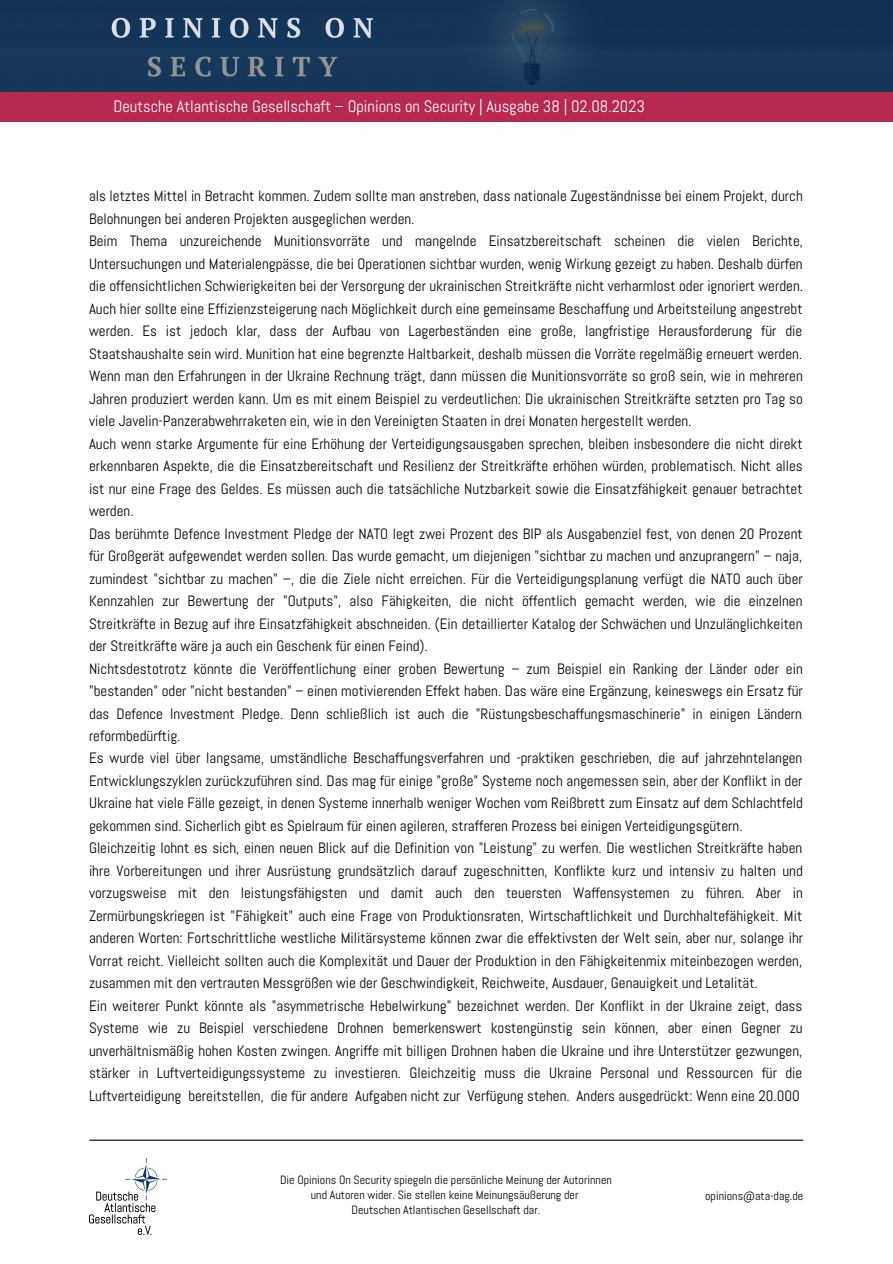
<style>
.page{position:relative;width:893px;height:1264px;background:#fff}
.page>*{position:absolute;margin:0;border:0;box-sizing:border-box;transform-origin:0 0}
.t1{font:16.5px "Abel";color:#fff}
.t2{font:15px/22.5px "Abel";color:#000;text-align:justify}
.t3{font:12px/15px "Abel";color:#000;text-align:center}
</style>
<div class="page">
<img style="left:0;top:0;width:891px;height:92px">
<div style="left:0;top:92px;width:892px;height:30px;background:#b72951"></div>
<hr style="left:90px;top:1139px;width:712px;height:1px;background:#000">
<img style="left:89px;top:1158px;width:78px;height:75px">
<p class="t1" style="left:113px;top:95px;width:533px">Deutsche Atlantische Gesellschaft – Opinions on Security | Ausgabe 38 | 02.08.2023</p>
<p class="t2" style="left:89px;top:185px;width:715px">als letztes Mittel in Betracht kommen. Zudem sollte man anstreben, dass nationale Zugeständnisse bei einem Projekt, durch<br>Belohnungen bei anderen Projekten ausgeglichen werden.</p>
<p class="t2" style="left:89px;top:230px;width:715px">Beim Thema unzureichende Munitionsvorräte und mangelnde Einsatzbereitschaft scheinen die vielen Berichte, Untersuchungen und Materialengpässe, die bei Operationen sichtbar wurden, wenig Wirkung gezeigt zu haben. Deshalb dürfen die offensichtlichen Schwierigkeiten bei der Versorgung der ukrainischen Streitkräfte nicht verharmlost oder ignoriert werden.</p>
<p class="t2" style="left:89px;top:297px;width:715px">Auch hier sollte eine Effizienzsteigerung nach Möglichkeit durch eine gemeinsame Beschaffung und Arbeitsteilung angestrebt werden. Es ist jedoch klar, dass der Aufbau von Lagerbeständen eine große, langfristige Herausforderung für die Staatshaushalte sein wird. Munition hat eine begrenzte Haltbarkeit, deshalb müssen die Vorräte regelmäßig erneuert werden.<br>Wenn man den Erfahrungen in der Ukraine Rechnung trägt, dann müssen die Munitionsvorräte so groß sein, wie in mehreren Jahren produziert werden kann. Um es mit einem Beispiel zu verdeutlichen: Die ukrainischen Streitkräfte setzten pro Tag so viele Javelin-Panzerabwehrraketen ein, wie in den Vereinigten Staaten in drei Monaten hergestellt werden.</p>
<p class="t2" style="left:89px;top:432px;width:715px">Auch wenn starke Argumente für eine Erhöhung der Verteidigungsausgaben sprechen, bleiben insbesondere die nicht direkt erkennbaren Aspekte, die die Einsatzbereitschaft und Resilienz der Streitkräfte erhöhen würden, problematisch. Nicht alles ist nur eine Frage des Geldes. Es müssen auch die tatsächliche Nutzbarkeit sowie die Einsatzfähigkeit genauer betrachtet werden.</p>
<p class="t2" style="left:89px;top:522px;width:715px">Das berühmte Defence Investment Pledge der NATO legt zwei Prozent des BIP als Ausgabenziel fest, von denen 20 Prozent für Großgerät aufgewendet werden sollen. Das wurde gemacht, um diejenigen "sichtbar zu machen und anzuprangern" – naja, zumindest "sichtbar zu machen" –, die die Ziele nicht erreichen. Für die Verteidigungsplanung verfügt die NATO auch über Kennzahlen zur Bewertung der "Outputs", also Fähigkeiten, die nicht öffentlich gemacht werden, wie die einzelnen Streitkräfte in Bezug auf ihre Einsatzfähigkeit abschneiden. (Ein detaillierter Katalog der Schwächen und Unzulänglichkeiten der Streitkräfte wäre ja auch ein Geschenk für einen Feind).</p>
<p class="t2" style="left:89px;top:657px;width:715px">Nichtsdestotrotz könnte die Veröffentlichung einer groben Bewertung – zum Beispiel ein Ranking der Länder oder ein "bestanden" oder "nicht bestanden" – einen motivierenden Effekt haben. Das wäre eine Ergänzung, keineswegs ein Ersatz für das Defence Investment Pledge. Denn schließlich ist auch die "Rüstungsbeschaffungsmaschinerie" in einigen Ländern reformbedürftig.</p>
<p class="t2" style="left:89px;top:747px;width:715px">Es wurde viel über langsame, umständliche Beschaffungsverfahren und -praktiken geschrieben, die auf jahrzehntelangen Entwicklungszyklen zurückzuführen sind. Das mag für einige "große" Systeme noch angemessen sein, aber der Konflikt in der Ukraine hat viele Fälle gezeigt, in denen Systeme innerhalb weniger Wochen vom Reißbrett zum Einsatz auf dem Schlachtfeld gekommen sind. Sicherlich gibt es Spielraum für einen agileren, strafferen Prozess bei einigen Verteidigungsgütern.</p>
<p class="t2" style="left:89px;top:837px;width:715px">Gleichzeitig lohnt es sich, einen neuen Blick auf die Definition von "Leistung" zu werfen. Die westlichen Streitkräfte haben ihre Vorbereitungen und ihrer Ausrüstung grundsätzlich darauf zugeschnitten, Konflikte kurz und intensiv zu halten und vorzugsweise mit den leistungsfähigsten und damit auch den teuersten Waffensystemen zu führen. Aber in Zermürbungskriegen ist "Fähigkeit" auch eine Frage von Produktionsraten, Wirtschaftlichkeit und Durchhaltefähigkeit. Mit anderen Worten: Fortschrittliche westliche Militärsysteme können zwar die effektivsten der Welt sein, aber nur, solange ihr Vorrat reicht. Vielleicht sollten auch die Komplexität und Dauer der Produktion in den Fähigkeitenmix miteinbezogen werden, zusammen mit den vertrauten Messgrößen wie der Geschwindigkeit, Reichweite, Ausdauer, Genauigkeit und Letalität.</p>
<p class="t2" style="left:89px;top:994px;width:715px">Ein weiterer Punkt könnte als "asymmetrische Hebelwirkung" bezeichnet werden. Der Konflikt in der Ukraine zeigt, dass Systeme wie zu Beispiel verschiedene Drohnen bemerkenswert kostengünstig sein können, aber einen Gegner zu unverhältnismäßig hohen Kosten zwingen. Angriffe mit billigen Drohnen haben die Ukraine und ihre Unterstützer gezwungen, stärker in Luftverteidigungssysteme zu investieren. Gleichzeitig muss die Ukraine Personal und Ressourcen für die Luftverteidigung bereitstellen, die für andere Aufgaben nicht zur Verfügung stehen. Anders ausgedrückt: Wenn eine 20.000</p>
<p class="t3" style="left:280px;top:1172px;width:333px">Die Opinions On Security spiegeln die persönliche Meinung der Autorinnen und Autoren wider. Sie stellen keine Meinungsäußerung der</p>
<p class="t3" style="left:351px;top:1202px;width:190px">Deutschen Atlantischen Gesellschaft dar.</p>
<p class="t3" style="left:705px;top:1188px;width:100px">opinions@ata-dag.de</p>
</div>
